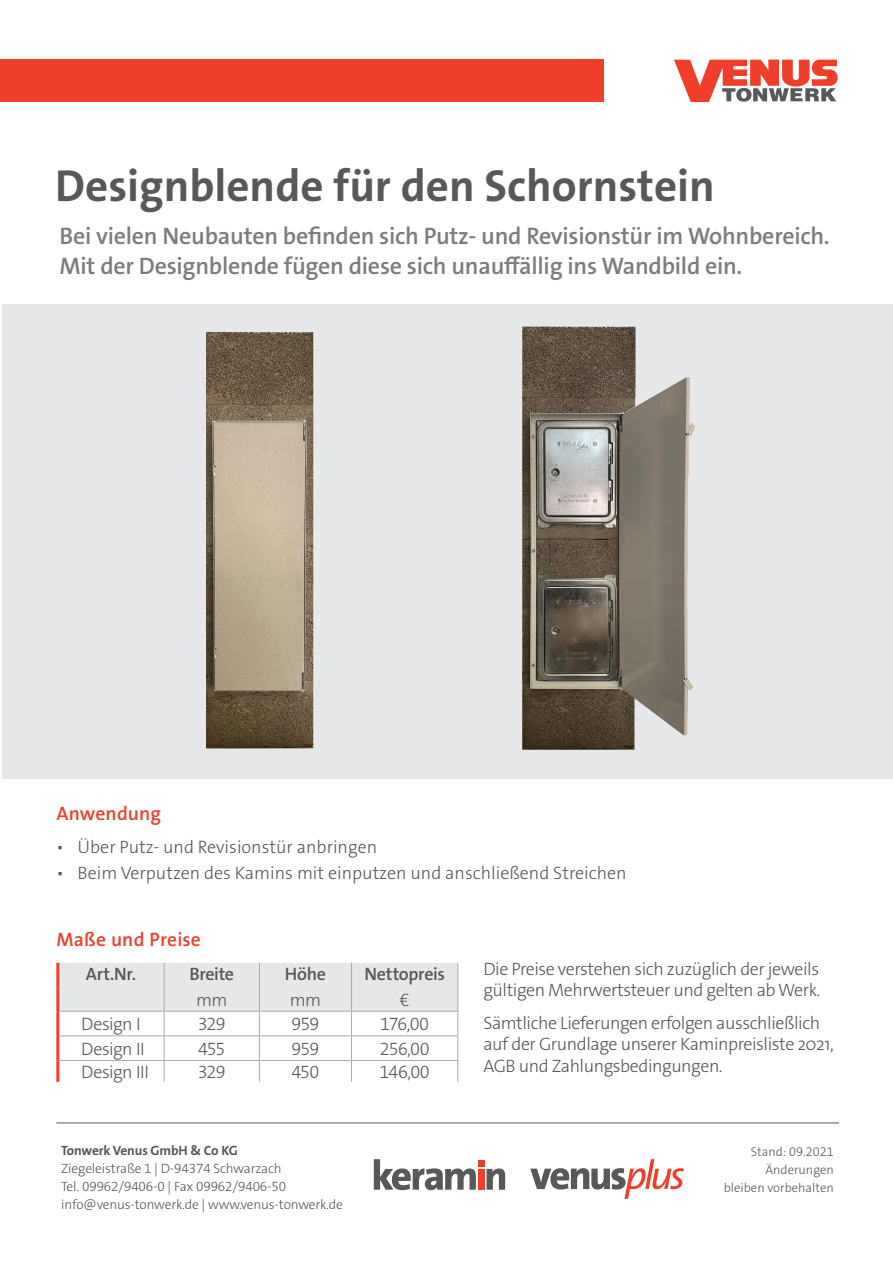
<style>
.page{position:relative;width:893px;height:1263px;background:#fff}
.page>*{position:absolute;margin:0;border:0;box-sizing:border-box;transform-origin:0 0}
.Bildunterschrift{font:700 45px "The Sans Os F";color:#57585a}
.Bildunterschrift-2{font:600 24px/30px "The Sans Os F";letter-spacing:-.01em;color:#7a7c7f}
.fließtext_head{font:600 19.5px "The Sans Os F";letter-spacing:.005em;color:#ef3e29}
.tabelle_zentriert_li{font:300 18px/21.6px "The Sans Os F";letter-spacing:-.025em;color:#57585a}
.tabelle_zentriert_li-2{font:300 18px "The Sans Os F";color:#57585a}
.tabelle_zentriert_li-3{font:600 18px "The Sans Os F";letter-spacing:-.02em;color:#57585a}
.Firmenadresse{font:300 13.5px "The Sans Os F";letter-spacing:-.01em;color:#57585a}
.Firmenadresse-2{font:700 13.5px "The Sans Os F";letter-spacing:-.01em;color:#57585a}
.fließtext_light{font:300 12.75px "The Sans Os F";color:#57585a}
</style>
<div class="page">
<div style="left:3px;top:304px;width:890px;height:475px;background:#e6e7e9"></div>
<div style="left:0;top:60px;width:604px;height:42px;background:#ef3e29"></div>
<svg style="left:530px;top:1159px;width:154px;height:40px"></svg>
<svg style="left:374px;top:1159px;width:102px;height:31px"></svg>
<div style="left:478px;top:1169px;width:6px;height:21px;background:#ef3e29"></div>
<div style="left:478px;top:1160px;width:6px;height:7px;background:#ef3e29"></div>
<svg style="left:487px;top:1168px;width:18px;height:22px"></svg>
<svg style="left:674px;top:60px;width:164px;height:42px"></svg>
<hr style="left:56px;top:1123px;width:783px;height:1px;background:#57585a">
<img style="left:206px;top:331px;width:108px;height:418px">
<img style="left:522px;top:326px;width:173px;height:424px">
<hr style="left:56px;top:1011px;width:3px;height:25px;background:#ef3e29">
<hr style="left:56px;top:1036px;width:3px;height:24px;background:#ef3e29">
<hr style="left:56px;top:1060px;width:3px;height:22px;background:#ef3e29">
<hr style="left:56px;top:963px;width:3px;height:25px;background:#ef3e29">
<hr style="left:56px;top:988px;width:3px;height:23px;background:#ef3e29">
<svg style="left:58px;top:963px;width:400px;height:119px"></svg>
<hr style="left:59px;top:1011px;width:105px;height:1px;background:#a8a9ad">
<hr style="left:164px;top:1011px;width:95px;height:1px;background:#a8a9ad">
<hr style="left:259px;top:1011px;width:92px;height:1px;background:#a8a9ad">
<hr style="left:351px;top:1011px;width:107px;height:1px;background:#a8a9ad">
<hr style="left:59px;top:1035px;width:105px;height:1px;background:#a8a9ad">
<hr style="left:164px;top:1035px;width:95px;height:1px;background:#a8a9ad">
<hr style="left:259px;top:1035px;width:92px;height:1px;background:#a8a9ad">
<hr style="left:351px;top:1035px;width:107px;height:1px;background:#a8a9ad">
<hr style="left:59px;top:1060px;width:105px;height:1px;background:#a8a9ad">
<hr style="left:164px;top:1060px;width:95px;height:1px;background:#a8a9ad">
<hr style="left:259px;top:1060px;width:92px;height:1px;background:#a8a9ad">
<hr style="left:351px;top:1060px;width:107px;height:1px;background:#a8a9ad">
<p class="Bildunterschrift" style="left:55px;top:157px;width:661px">Designblende für den Schornstein</p>
<p class="Bildunterschrift-2" style="left:60px;top:221px;width:771px">Bei vielen Neubauten befinden sich Putz- und Revisionstür im Wohnbereich.<br>Mit der Designblende fügen diese sich unauffällig ins Wandbild ein.</p>
<p class="fließtext_head" style="left:56px;top:801px;width:106px">Anwendung</p>
<p class="tabelle_zentriert_li-2" style="left:56px;top:835px;width:322px">▪ Über Putz- und Revisionstür anbringen</p>
<p class="tabelle_zentriert_li-2" style="left:56px;top:861px;width:572px">▪ Beim Verputzen des Kamins mit einputzen und anschließend Streichen</p>
<p class="fließtext_head" style="left:56px;top:927px;width:146px">Maße und Preise</p>
<p class="tabelle_zentriert_li-3" style="left:86px;top:963px;width:52px">Art.Nr.</p>
<p class="tabelle_zentriert_li-3" style="left:189px;top:963px;width:46px">Breite</p>
<p class="tabelle_zentriert_li-3" style="left:285px;top:963px;width:42px">Höhe</p>
<p class="tabelle_zentriert_li-3" style="left:364px;top:963px;width:82px">Nettopreis</p>
<p class="tabelle_zentriert_li" style="left:196px;top:989px;width:33px">mm</p>
<p class="tabelle_zentriert_li" style="left:290px;top:989px;width:33px">mm</p>
<p class="tabelle_zentriert_li" style="left:400px;top:989px;width:11px">€</p>
<p class="tabelle_zentriert_li" style="left:81px;top:1013px;width:61px">Design I</p>
<p class="tabelle_zentriert_li" style="left:198px;top:1013px;width:30px">329</p>
<p class="tabelle_zentriert_li" style="left:292px;top:1013px;width:29px">959</p>
<p class="tabelle_zentriert_li" style="left:380px;top:1013px;width:51px">176,00</p>
<p class="tabelle_zentriert_li" style="left:81px;top:1038px;width:65px">Design II</p>
<p class="tabelle_zentriert_li" style="left:198px;top:1038px;width:29px">455</p>
<p class="tabelle_zentriert_li" style="left:292px;top:1038px;width:29px">959</p>
<p class="tabelle_zentriert_li" style="left:380px;top:1038px;width:52px">256,00</p>
<p class="tabelle_zentriert_li" style="left:81px;top:1061px;width:69px">Design III</p>
<p class="tabelle_zentriert_li" style="left:198px;top:1061px;width:30px">329</p>
<p class="tabelle_zentriert_li" style="left:291px;top:1061px;width:30px">450</p>
<p class="tabelle_zentriert_li" style="left:379px;top:1061px;width:52px">146,00</p>
<p class="Firmenadresse-2" style="left:61px;top:1142px;width:178px">Tonwerk Venus GmbH &amp; Co KG</p>
<p class="Firmenadresse" style="left:61px;top:1160px;width:222px">Ziegeleistraße 1 | D-94374 Schwarzach</p>
<p class="Firmenadresse" style="left:61px;top:1178px;width:227px">Tel. 09962/9406-0 | Fax 09962/9406-50</p>
<p class="Firmenadresse" style="left:61px;top:1196px;width:283px">info@venus-tonwerk.de | www.venus-tonwerk.de</p>
<p class="tabelle_zentriert_li" style="left:483px;top:958px;width:338px">Die Preise verstehen sich zuzüglich der jeweils gültigen Mehrwertsteuer und gelten ab Werk.</p>
<p class="tabelle_zentriert_li" style="left:483px;top:1012px;width:352px">Sämtliche Lieferungen erfolgen ausschließlich auf der Grundlage unserer Kaminpreisliste 2021,<br>AGB und Zahlungsbedingungen.</p>
<p class="fließtext_light" style="left:751px;top:1143px;width:85px">Stand: 09.2021</p>
<p class="fließtext_light" style="left:765px;top:1161px;width:70px">Änderungen</p>
<p class="fließtext_light" style="left:724px;top:1179px;width:112px">bleiben vorbehalten</p>
</div>
